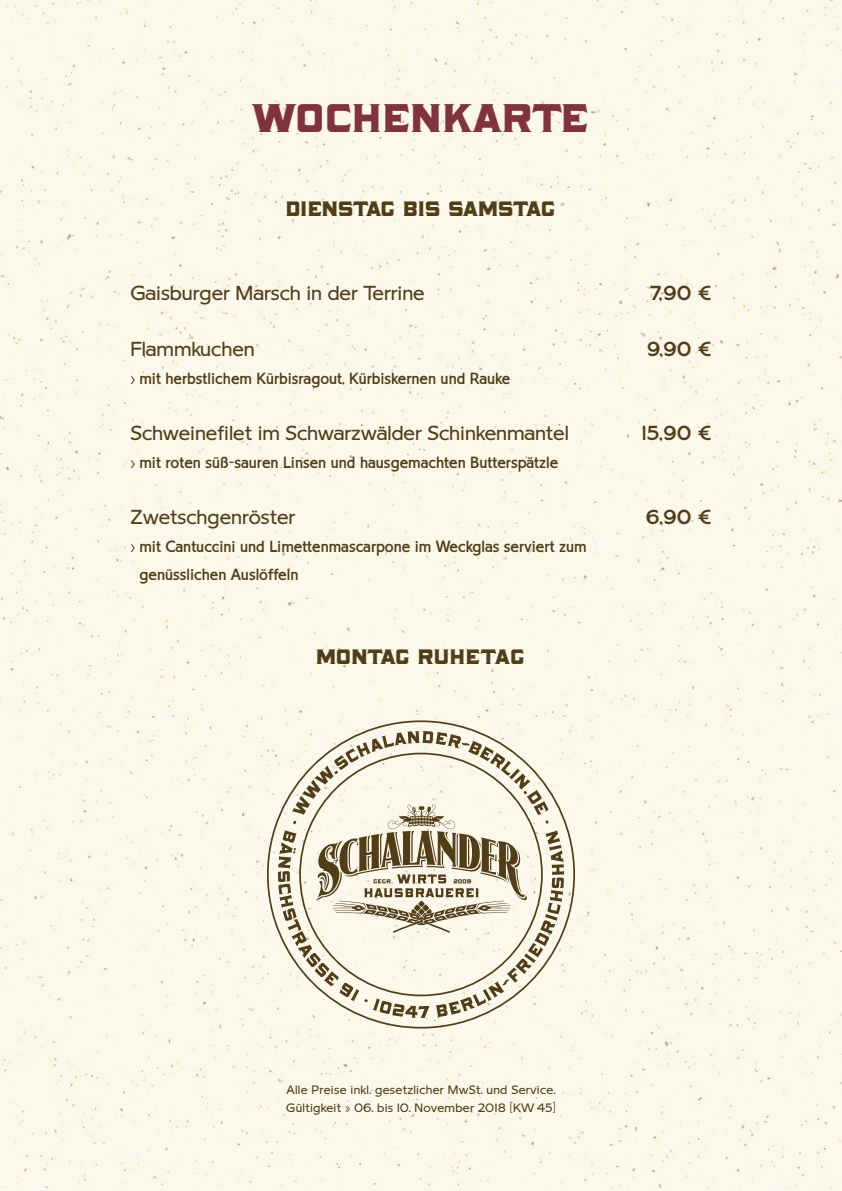
<style>
.page{position:relative;width:842px;height:1191px;background:#fcf8ec}
.page>*{position:absolute;margin:0;border:0;box-sizing:border-box;transform-origin:0 0}
.Head_Kapitel{font:46px "LHF Naylorville";letter-spacing:-.005em;color:#82323c}
.Head_Kategorie{font:24px "LHF Naylorville";letter-spacing:-.025em;color:#513d16}
.Head_Kategorie-2{font:24px "LHF Naylorville";letter-spacing:.015em;color:#513d16}
.Gericht{font:20px "LHF Chesham Sans LIGHT";color:#513d16}
.Preis{font:20px "LHF Chesham Sans REGULAR";letter-spacing:.025em;color:#513d16}
.t1{font:16px/28px "LHF Chesham Sans SLIM";color:#513d16}
.Gericht_Zusatz{font:12px "LHF Chesham Sans LIGHT";letter-spacing:.025em;color:#513d16}
.s1{font-family:"LHF Chesham Sans BOLD"}
</style>
<div class="page">
<svg style="left:267px;top:720px;width:308px;height:308px;background:#f2eddf"></svg>
<svg style="left:278px;top:830px;width:286px;height:188px;background:#e3dccc"></svg>
<svg style="left:292px;top:731px;width:257px;height:203px;background:#d7d0be"></svg>
<p class="Head_Kapitel" style="left:252px;top:96px;width:340px">WOCHENKARTE</p>
<p class="Head_Kategorie" style="left:286px;top:197px;width:271px">DIENSTAG BIS SAMSTAG</p>
<p class="Gericht" style="left:130px;top:282px;width:296px">Gaisburger Marsch in der Terrine</p>
<p class="Preis" style="left:650px;top:282px;width:63px">7,90 €</p>
<p class="Gericht" style="left:130px;top:338px;width:126px">Flammkuchen</p>
<p class="t1" style="left:130px;top:365px;width:381px">› mit herbstlichem Kürbisragout, Kürbiskernen und Rauke</p>
<p class="Preis" style="left:647px;top:338px;width:66px">9,90 €</p>
<p class="Gericht" style="left:130px;top:422px;width:440px">Schweinefilet im Schwarzwälder Schinkenmantel</p>
<p class="t1" style="left:130px;top:449px;width:429px">› mit roten süß-sauren Linsen und hausgemachten Butterspätzle</p>
<p class="Gericht" style="left:130px;top:506px;width:166px">Zwetschgenröster</p>
<p class="t1" style="left:139px;top:533px;width:449px;text-indent:-9px">› mit Cantuccini und Limettenmascarpone im Weckglas serviert zum genüsslichen Auslöffeln</p>
<p class="Head_Kategorie-2" style="left:317px;top:645px;width:210px">MONTAG RUHETAG</p>
<p class="Preis" style="left:642px;top:422px;width:71px">15,90 €</p>
<p class="Preis" style="left:646px;top:506px;width:67px">6,90 €</p>
<p class="Gericht_Zusatz" style="left:286px;top:1082px;width:270px">Alle Preise inkl. gesetzlicher MwSt. und Service.</p>
<p class="Gericht_Zusatz" style="left:286px;top:1100px;width:271px">Gültigkeit » 06. bis 10. November 2018 <span class="s1">[</span>KW 45<span class="s1">]</span></p>
</div>
